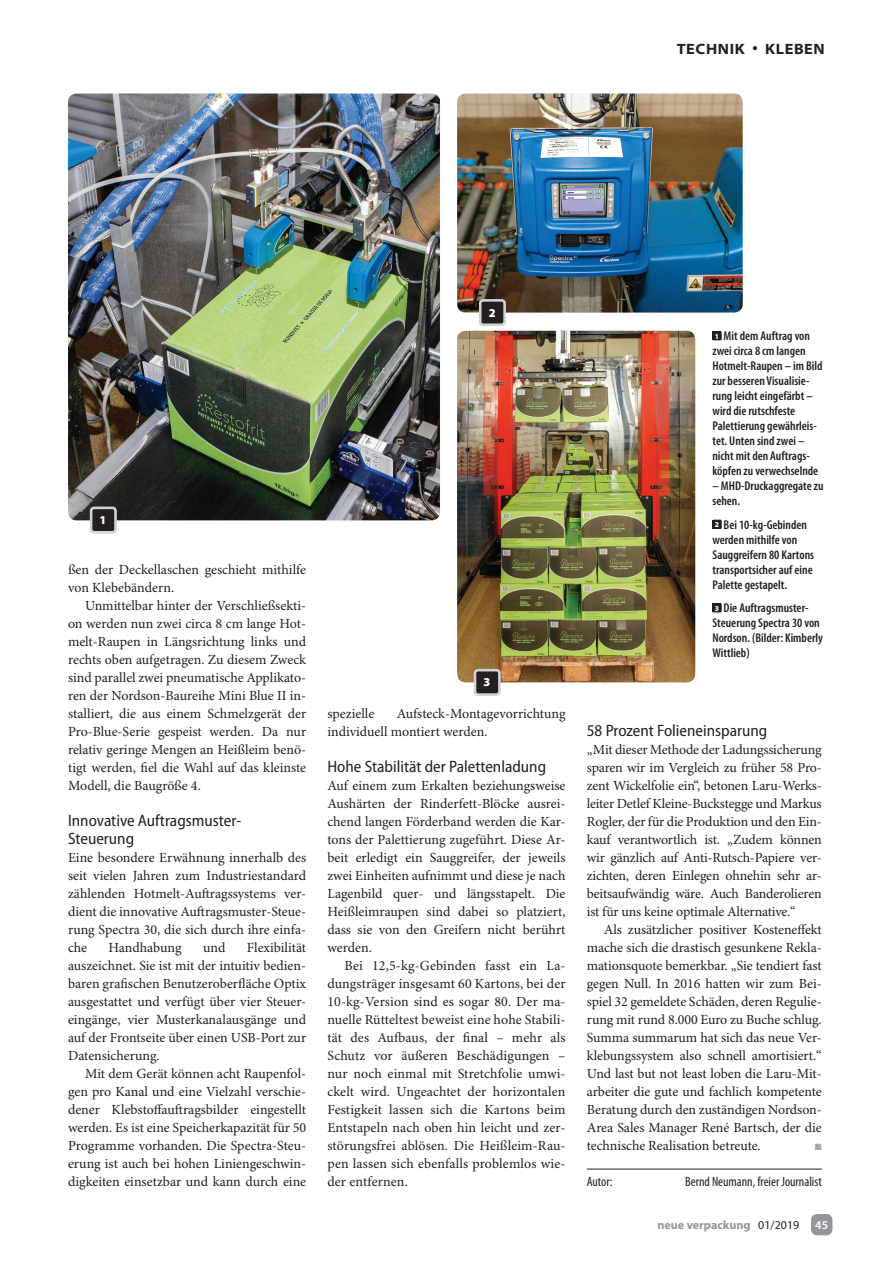
<style>
.page{position:relative;width:893px;height:1263px;background:#fff}
.page>*{position:absolute;margin:0;border:0;box-sizing:border-box;transform-origin:0 0}
.t1{font:semi-condensed 16.5px/18px "Myriad Pro";color:#231f20}
.t2{font:700 semi-expanded 15px "Myriad Pro";letter-spacing:.04em;color:#231f20}
.t3{font:13.95px/18px "Minion Pro";color:#231f20;text-align:justify}
.t4{font:condensed 13.5px "Myriad Pro";color:#231f20}
.t5{font:600 condensed 12.75px/15px "Myriad Pro";color:#231f20}
.t6{font:900 12.15px "Myriad Pro";color:#fff}
.t7{font:700 12px "Myriad Pro";color:#939598}
.t8{font:600 12px "Myriad Pro";color:#fff}
.t9{font:9px "Zapf Dingbats Std";color:#a8a9ad}
.s1{font-weight:900;font-stretch:normal;font-size:7.5px;color:#fff}
.s2{font-weight:400;color:#231f20}
</style>
<div class="page">
<div style="left:810px;top:1213px;width:23px;height:23px;background:#939598;border-radius:7px"></div>
<div style="left:810px;top:1213px;width:24px;height:23px;border:1px solid #fff;border-radius:7px"></div>
<img style="left:68px;top:94px;width:372px;height:426px">
<img style="left:457px;top:331px;width:238px;height:351px">
<img style="left:457px;top:94px;width:286px;height:219px">
<div style="left:712px;top:331px;width:10px;height:9px;border:1px solid #231f20"></div>
<div style="left:713px;top:332px;width:8px;height:8px;background:#231f20"></div>
<div style="left:712px;top:520px;width:10px;height:9px;border:1px solid #231f20"></div>
<div style="left:713px;top:520px;width:8px;height:8px;background:#231f20"></div>
<div style="left:712px;top:603px;width:10px;height:9px;border:1px solid #231f20"></div>
<div style="left:713px;top:604px;width:8px;height:8px;background:#231f20"></div>
<hr style="left:587px;top:1169px;width:235px;height:1px;background:#231f20">
<div style="left:91px;top:508px;width:25px;height:24px;background:#231f20;border-radius:3px"></div>
<div style="left:90px;top:507px;width:27px;height:27px;border:3px solid #d1d2d4;border-radius:3px"></div>
<div style="left:480px;top:300px;width:25px;height:25px;background:#231f20;border-radius:3px"></div>
<div style="left:479px;top:299px;width:27px;height:27px;border:3px solid #d1d2d4;border-radius:3px"></div>
<div style="left:475px;top:670px;width:24px;height:25px;background:#231f20;border-radius:3px"></div>
<div style="left:474px;top:669px;width:27px;height:27px;border:3px solid #d1d2d4;border-radius:3px"></div>
<p class="t2" style="left:677px;top:40px;width:150px">TECHNIK • KLEBEN</p>
<p class="t6" style="left:489px;top:306px;width:8px">2</p>
<p class="t6" style="left:100px;top:513px;width:8px">1</p>
<p class="t3" style="left:68px;top:561px;width:240px">ßen der Deckellaschen geschieht mithilfe von Klebebändern.</p>
<p class="t3" style="left:68px;top:597px;width:240px;text-indent:17px">Unmittelbar hinter der Verschließsekti&shy;on werden nun zwei circa 8 cm lange Hot&shy;melt-Raupen in Längsrichtung links und rechts oben aufgetragen. Zu diesem Zweck sind parallel zwei pneumatische Applikato&shy;ren der Nordson-Baureihe Mini Blue II in&shy;stalliert, die aus einem Schmelzgerät der Pro-Blue-Serie gespeist werden. Da nur relativ geringe Mengen an Heißleim benö&shy;tigt werden, fiel die Wahl auf das kleinste Modell, die Baugröße 4.</p>
<p class="t1" style="left:68px;top:812px;width:175px">Innovative Auftragsmuster-<br>Steuerung</p>
<p class="t3" style="left:68px;top:849px;width:240px">Eine besondere Erwähnung innerhalb des seit vielen Jahren zum Industriestandard zählenden Hotmelt-Auftragssystems ver&shy;dient die innovative Auftragsmuster-Steue&shy;rung Spectra 30, die sich durch ihre einfa&shy;che</p>
<p class="t3" style="left:68px;top:939px;width:240px;text-indent:179px">Flexibilität auszeichnet. Sie ist mit der intuitiv bedien&shy;baren grafischen Benutzeroberfläche Optix ausgestattet und verfügt über vier Steuer&shy;eingänge, vier Musterkanalausgänge und auf der Frontseite über einen USB-Port zur Datensicherung.</p>
<p class="t3" style="left:68px;top:1065px;width:240px;text-indent:17px">Mit dem Gerät können acht Raupenfol&shy;gen pro Kanal und eine Vielzahl verschie&shy;dener Klebstoffauftragsbilder eingestellt werden. Es ist eine Speicherkapazität für 50<br>Programme vorhanden. Die Spectra-Steu&shy;erung ist auch bei hohen Liniengeschwin&shy;digkeiten einsetzbar und kann durch eine</p>
<p class="t3" style="left:109px;top:939px;width:75px">Handhabung</p>
<p class="t3" style="left:203px;top:939px;width:24px">und</p>
<p class="t6" style="left:483px;top:675px;width:8px">3</p>
<p class="t3" style="left:327px;top:705px;width:240px;text-indent:69px">Aufsteck-Montagevorrichtung individuell montiert werden.</p>
<p class="t1" style="left:327px;top:758px;width:220px">Hohe Stabilität der Palettenladung</p>
<p class="t3" style="left:327px;top:777px;width:240px">Auf einem zum Erkalten beziehungsweise Aushärten der Rinderfett-Blöcke ausrei&shy;chend langen Förderband werden die Kar&shy;tons der Palettierung zugeführt. Diese Ar&shy;beit erledigt ein Sauggreifer, der jeweils zwei Einheiten aufnimmt und diese je nach Lagenbild quer- und längsstapelt. Die Heißleimraupen sind dabei so platziert, dass sie von den Greifern nicht berührt werden.</p>
<p class="t3" style="left:327px;top:957px;width:240px;text-indent:17px">Bei 12,5-kg-Gebinden fasst ein La&shy;dungsträger insgesamt 60 Kartons, bei der 10-kg-Version sind es sogar 80. Der ma&shy;nuelle Rütteltest beweist eine hohe Stabili&shy;tät des Aufbaus, der final – mehr als Schutz vor äußeren Beschädigungen – nur noch einmal mit Stretchfolie umwi&shy;ckelt wird. Ungeachtet der horizontalen Festigkeit lassen sich die Kartons beim Entstapeln nach oben hin leicht und zer&shy;störungsfrei ablösen. Die Heißleim-Rau&shy;pen lassen sich ebenfalls problemlos wie&shy;der entfernen.</p>
<p class="t3" style="left:327px;top:705px;width:48px">spezielle</p>
<p class="t5" style="left:712px;top:329px;width:112px"><span class="s1">1</span> Mit dem Auftrag von zwei circa 8 cm langen<br>Hotmelt-Raupen – im Bild zur besseren Visualisie&shy;rung leicht eingefärbt – wird die rutschfeste<br>Palettierung gewährleis&shy;tet. Unten sind zwei – nicht mit den Auftrags&shy;köpfen zu verwechselnde</p>
<p class="t5" style="left:712px;top:479px;width:113px">– MHD-Druckaggregate zu sehen.</p>
<p class="t5" style="left:712px;top:517px;width:103px"><span class="s1">2</span> Bei 10-kg-Gebinden werden mithilfe von<br>Sauggreifern 80 Kartons transportsicher auf eine<br>Palette gestapelt.</p>
<p class="t5" style="left:712px;top:601px;width:112px"><span class="s1">3</span> Die Auftragsmuster-<br>Steuerung Spectra 30 von<br>Nordson. (Bilder: Kimberly<br>Wittlieb)</p>
<p class="t1" style="left:587px;top:722px;width:182px">58 Prozent Folieneinsparung</p>
<p class="t3" style="left:587px;top:741px;width:236px">„Mit dieser Methode der Ladungssicherung sparen wir im Vergleich zu früher 58 Pro&shy;zent Wickelfolie ein“, betonen Laru-Werks&shy;leiter Detlef Kleine-Buckstegge und Markus Rogler, der für die Produktion und den Ein&shy;kauf verantwortlich ist. „Zudem können wir gänzlich auf Anti-Rutsch-Papiere ver&shy;zichten, deren Einlegen ohnehin sehr ar&shy;beitsaufwändig wäre. Auch Banderolieren ist für uns keine optimale Alternative.“</p>
<p class="t3" style="left:587px;top:921px;width:236px;text-indent:17px">Als zusätzlicher positiver Kosteneffekt mache sich die drastisch gesunkene Rekla&shy;mationsquote bemerkbar. „Sie tendiert fast gegen Null. In 2016 hatten wir zum Bei&shy;spiel 32 gemeldete Schäden, deren Regulie&shy;rung mit rund 8.000 Euro zu Buche schlug.<br>Summa summarum hat sich das neue Ver&shy;klebungssystem also schnell amortisiert.“ Und last but not least loben die Laru-Mit&shy;arbeiter die gute und fachlich kompetente Beratung durch den zuständigen Nordson-Area Sales Manager René Bartsch, der die technische Realisation betreute.</p>
<p class="t9" style="left:815px;top:1143px;width:8px">■</p>
<p class="t4" style="left:587px;top:1175px;width:27px">Autor:</p>
<p class="t4" style="left:685px;top:1175px;width:138px">Bernd Neumann, freier Journalist</p>
<p class="t7" style="left:657px;top:1219px;width:143px">neue verpackung <span class="s2">01/2019</span></p>
<p class="t8" style="left:815px;top:1219px;width:14px">45</p>
</div>
